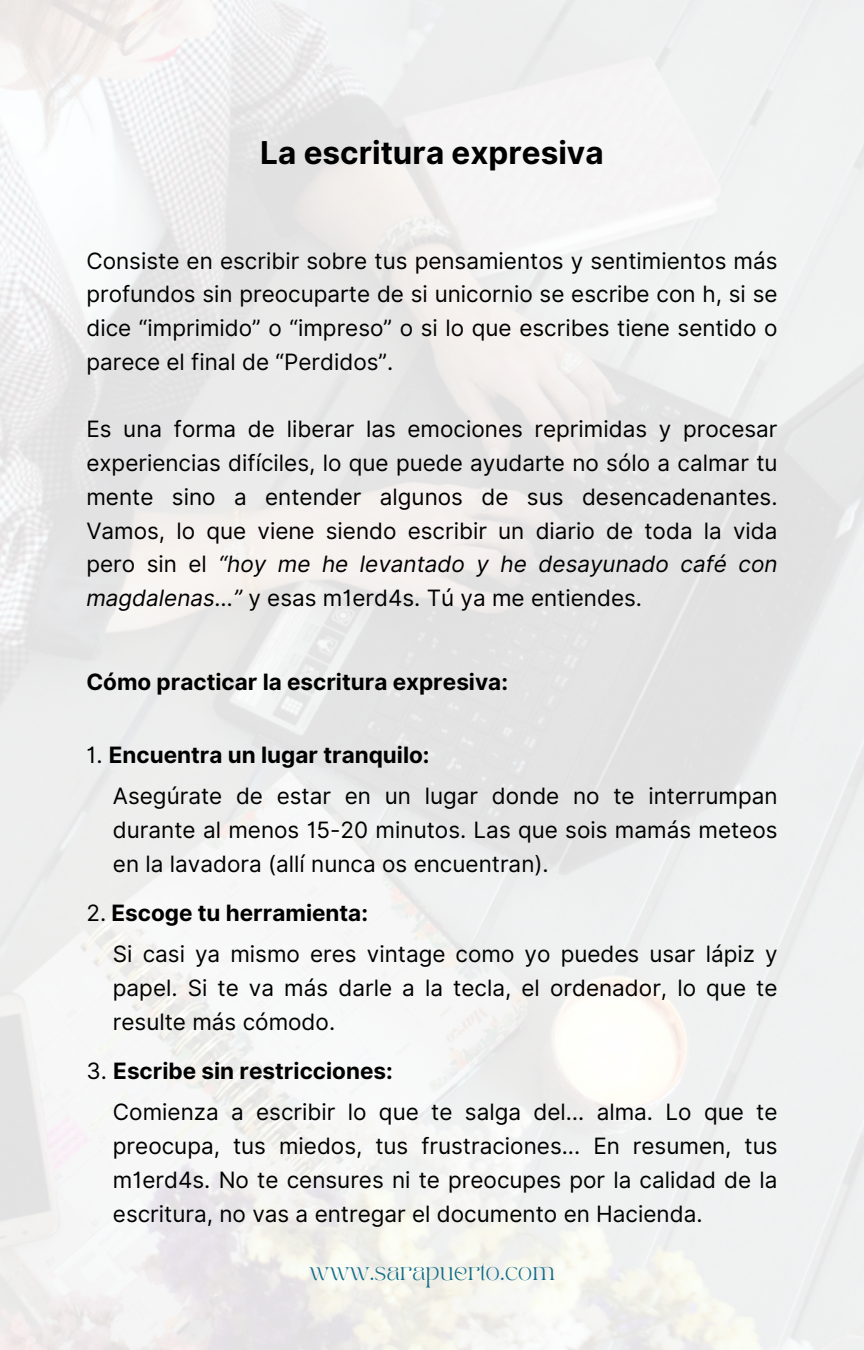
<style>
.page{position:relative;width:864px;height:1350px;background:#fff}
.page>*{position:absolute;margin:0;border:0;box-sizing:border-box;transform-origin:0 0}
.t1{font:700 31.5px "Inter";color:#000}
.t2{font:22.5px/33.8px "Inter";color:#000;text-align:justify}
.t3{font:700 22.5px "Inter";color:#000}
.t4{font:18px "TAN PEARL Regular";color:#106b87}
.s1{font-style:italic}
.s2{font-weight:400}
</style>
<div class="page">
<h1 class="t1" style="left:260px;top:133px;width:345px">La escritura expresiva</h1>
<h3 class="t2" style="left:86px;top:243px;width:693px">Consiste en escribir sobre tus pensamientos y sentimientos más profundos sin preocuparte de si unicornio se escribe con h, si se dice “imprimido” o “impreso” o si lo que escribes tiene sentido o parece el final de “Perdidos”.</h3>
<h3 class="t2" style="left:86px;top:412px;width:693px">Es una forma de liberar las emociones reprimidas y procesar experiencias difíciles, lo que puede ayudarte no sólo a calmar tu mente sino a entender algunos de sus desencadenantes.<br>Vamos, lo que viene siendo escribir un diario de toda la vida pero sin el <span class="s1">“hoy me he levantado y he desayunado café con magdalenas…”</span> y esas m1erd4s. Tú ya me entiendes.</h3>
<h2 class="t3" style="left:86px;top:669px;width:423px">Cómo practicar la escritura expresiva:</h2>
<h3 class="t3" style="left:86px;top:742px;width:345px"><span class="s2">1.</span> Encuentra un lugar tranquilo:</h3>
<h3 class="t2" style="left:113px;top:779px;width:666px">Asegúrate de estar en un lugar donde no te interrumpan durante al menos 15-20 minutos. Las que sois mamás meteos en la lavadora (allí nunca os encuentran).</h3>
<h3 class="t3" style="left:86px;top:899px;width:283px"><span class="s2">2.</span> Escoge tu herramienta:</h3>
<h3 class="t2" style="left:113px;top:937px;width:666px">Si casi ya mismo eres vintage como yo puedes usar lápiz y papel. Si te va más darle a la tecla, el ordenador, lo que te resulte más cómodo.</h3>
<h3 class="t3" style="left:86px;top:1058px;width:308px"><span class="s2">3.</span> Escribe sin restricciones:</h3>
<h3 class="t2" style="left:113px;top:1095px;width:666px">Comienza a escribir lo que te salga del… alma. Lo que te preocupa, tus miedos, tus frustraciones... En resumen, tus m1erd4s. No te censures ni te preocupes por la calidad de la escritura, no vas a entregar el documento en Hacienda.</h3>
<p class="t4" style="left:309px;top:1261px;width:247px">WWW.SARAPUERTO.COM</p>
</div>
